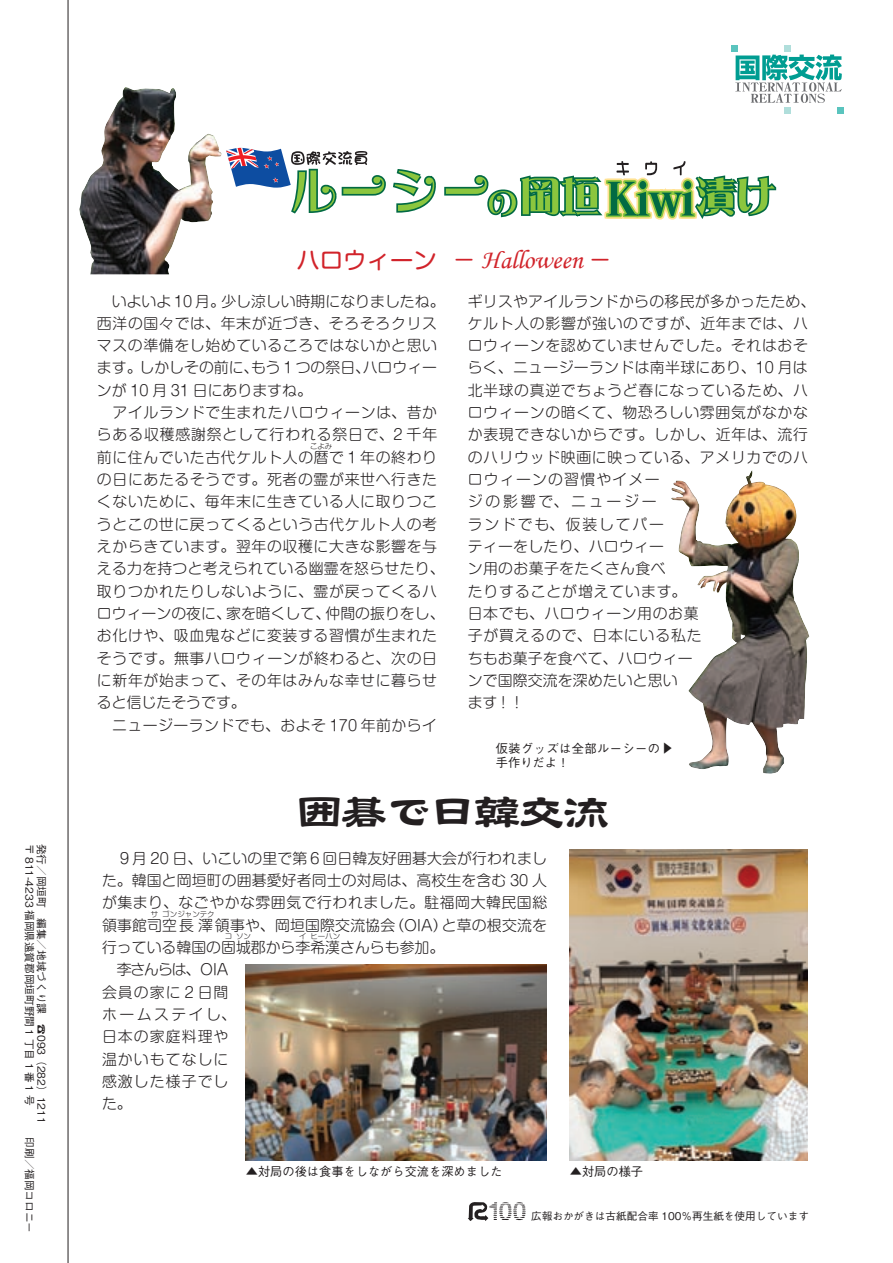
<style>
.page{position:relative;width:893px;height:1263px;background:#fff}
.page>*{position:absolute;margin:0;border:0;box-sizing:border-box;transform-origin:0 0}
.t1{font:46.8px "DFTF Lei Sho Std W7";letter-spacing:-.05em;color:#231f20}
.t2{font:26.55px "Monotype Corsiva";color:#d1232a}
.t3{font:23.4px "Shin M Go Pro";color:#d1232a}
.t4{font:300 14.85px/22.4px "Shin M Go Pro";letter-spacing:.045em;color:#231f20}
.t5{font:300 14.85px/22.4px "Shin M Go Pro";color:#231f20;text-align:right}
.t6{font:300 14.85px/22.4px "Shin M Go Pro";letter-spacing:.07em;color:#231f20}
.t7{font:300 14.85px "Shin M Go Pro";letter-spacing:.015em;color:#231f20}
.t8{font:300 14.85px "Shin M Go Pro";letter-spacing:.01em;color:#231f20}
.t9{font:500 12.15px "Gothic BBB Pro";color:#231f20}
.t10{font:500 12.15px/13.8px "Gothic BBB Pro";letter-spacing:.035em;color:#231f20}
.t11{font:500 10.65px/12.1px "Gothic BBB Pro";color:#231f20}
.t12{font:300 7.5px "Shin M Go Pro";color:#231f20}
</style>
<div class="page">
<hr style="left:68px;top:0;width:1px;height:1263px;background:#231f20">
<svg style="left:468px;top:1202px;width:58px;height:19px"></svg>
<svg style="left:226px;top:148px;width:551px;height:72px"></svg>
<div style="left:731px;top:45px;width:7px;height:6px;background:#5ac4be"></div>
<div style="left:784px;top:45px;width:7px;height:6px;background:#b0dedb"></div>
<svg style="left:735px;top:55px;width:108px;height:58px"></svg>
<img style="left:570px;top:850px;width:238px;height:310px">
<img style="left:79px;top:87px;width:143px;height:188px">
<img style="left:246px;top:964px;width:301px;height:196px">
<img style="left:688px;top:565px;width:119px;height:209px">
<p class="t11" style="left:49px;top:844px;width:172px;rotate:90deg">発行／岡垣町　編集／地域づくり課</p>
<p class="t11" style="left:49px;top:844px;width:391px;text-indent:191px;rotate:90deg">093)282(1211<br>〒 811-4233 福岡県遠賀郡岡垣町野間 1 丁目 1 番 1 号　　　印刷／福岡コロニー</p>
<h3 class="t3" style="left:296px;top:241px;width:142px">ハロウィーン</h3>
<p class="t5" style="left:221px;top:288px;width:225px">少し涼しい時期になりましたね。</p>
<p class="t4" style="left:97px;top:288px;width:129px">　いよいよ 10 月。</p>
<p class="t4" style="left:97px;top:310px;width:342px">西洋の国々では、年末が近づき、そろそろクリス</p>
<p class="t4" style="left:97px;top:333px;width:342px">マスの準備をし始めているころではないかと思い</p>
<p class="t4" style="left:363px;top:355px;width:76px">ハロウィー</p>
<p class="t5" style="left:251px;top:355px;width:121px">もう１つの祭日、</p>
<p class="t4" style="left:97px;top:355px;width:342px">ます。しかしその前に、<br>ンが 10 月 31 日にありますね。<br>　アイルランドで生まれたハロウィーンは、昔からある収穫感謝祭として行われる祭日で、2 千年前に住んでいた古代ケルト人の暦で１年の終わり</p>
<p class="t12" style="left:310px;top:440px;width:24px">こよみ</p>
<p class="t4" style="left:97px;top:467px;width:342px">の日にあたるそうです。死者の霊が来世へ行きた</p>
<p class="t4" style="left:97px;top:489px;width:342px">くないために、毎年末に生きている人に取りつこ</p>
<p class="t4" style="left:97px;top:511px;width:342px">うとこの世に戻ってくるという古代ケルト人の考</p>
<p class="t4" style="left:97px;top:534px;width:342px">えからきています。翌年の収穫に大きな影響を与</p>
<p class="t7" style="left:97px;top:557px;width:349px">える力を持つと考えられている幽霊を怒らせたり、</p>
<p class="t4" style="left:97px;top:578px;width:342px">取りつかれたりしないように、霊が戻ってくるハ</p>
<p class="t5" style="left:325px;top:600px;width:121px">仲間の振りをし、</p>
<p class="t4" style="left:97px;top:600px;width:342px">ロウィーンの夜に、<br>お化けや、吸血鬼などに変装する習慣が生まれたそうです。無事ハロウィーンが終わると、次の日に新年が始まって、その年はみんな幸せに暮らせると信じたそうです。<br>　ニュージーランドでも、およそ 170 年前からイ</p>
<p class="t4" style="left:226px;top:600px;width:106px">家を暗くして、</p>
<h3 class="t3" style="left:452px;top:241px;width:25px">－</h3>
<h2 class="t2" style="left:482px;top:243px;width:102px">Halloween</h2>
<h3 class="t3" style="left:588px;top:241px;width:25px">－</h3>
<p class="t4" style="left:468px;top:288px;width:349px">ギリスやアイルランドからの移民が多かったため、ケルト人の影響が強いのですが、近年までは、ハロウィーンを認めていませんでした。それはおそらく、ニュージーランドは南半球にあり、10 月は北半球の真逆でちょうど春になっているため、ハロウィーンの暗くて、物恐ろしい雰囲気がなかなか表現できないからです。しかし、近年は、流行のハリウッド映画に映っている、アメリカでのハロウィーンの習慣やイメー<br>ジの影響で、ニュージー<br>ランドでも、仮装してパー<br>ティーをしたり、ハロウィー<br>ン用のお菓子をたくさん食べ<br>たりすることが増えています。<br>日本でも、ハロウィーン用のお菓<br>子が買えるので、日本にいる私た<br>ちもお菓子を食べて、ハロウィー<br>ンで国際交流を深めたいと思い<br>ます !!</p>
<p class="t10" style="left:496px;top:740px;width:166px">仮装グッズは全部ルーシーの手作りだよ!</p>
<p class="t9" style="left:677px;top:742px;width:14px;rotate:90deg">▲</p>
<h1 class="t1" style="left:296px;top:787px;width:315px">囲碁で日韓交流</h1>
<p class="t4" style="left:102px;top:845px;width:447px;text-align:justify">　９月 20 日、いこいの里で第６回日韓友好囲碁大会が行われました。韓国と岡垣町の囲碁愛好者同士の対局は、高校生を含む 30 人が集まり、なごやかな雰囲気で行われました。駐福岡大韓民国総領事館司空長澤領事や、岡垣国際交流協会</p>
<p class="t12" style="left:151px;top:908px;width:9px">サ</p>
<p class="t12" style="left:162px;top:908px;width:54px">ゴンジャンテク</p>
<p class="t5" style="left:102px;top:912px;width:347px">（OIA）<br>行っている韓国の固城郡から李希漢さんらも参加。</p>
<p class="t8" style="left:442px;top:913px;width:107px">と草の根交流を</p>
<p class="t12" style="left:225px;top:930px;width:9px">コ</p>
<p class="t12" style="left:236px;top:930px;width:16px">ソン</p>
<p class="t12" style="left:299px;top:930px;width:9px">イ</p>
<p class="t12" style="left:310px;top:930px;width:31px">ヒーハン</p>
<p class="t6" style="left:102px;top:957px;width:135px">　李さんらは、OIA会員の家に２日間ホームステイし、日本の家庭料理や温かいもてなしに感激した様子でした。</p>
<p class="t9" style="left:246px;top:1162px;width:258px">▲対局の後は食事をしながら交流を深めました</p>
<p class="t9" style="left:570px;top:1162px;width:75px">▲対局の様子</p>
<p class="t11" style="left:531px;top:1208px;width:279px">広報おかがきは古紙配合率 100％再生紙を使用しています</p>
</div>
